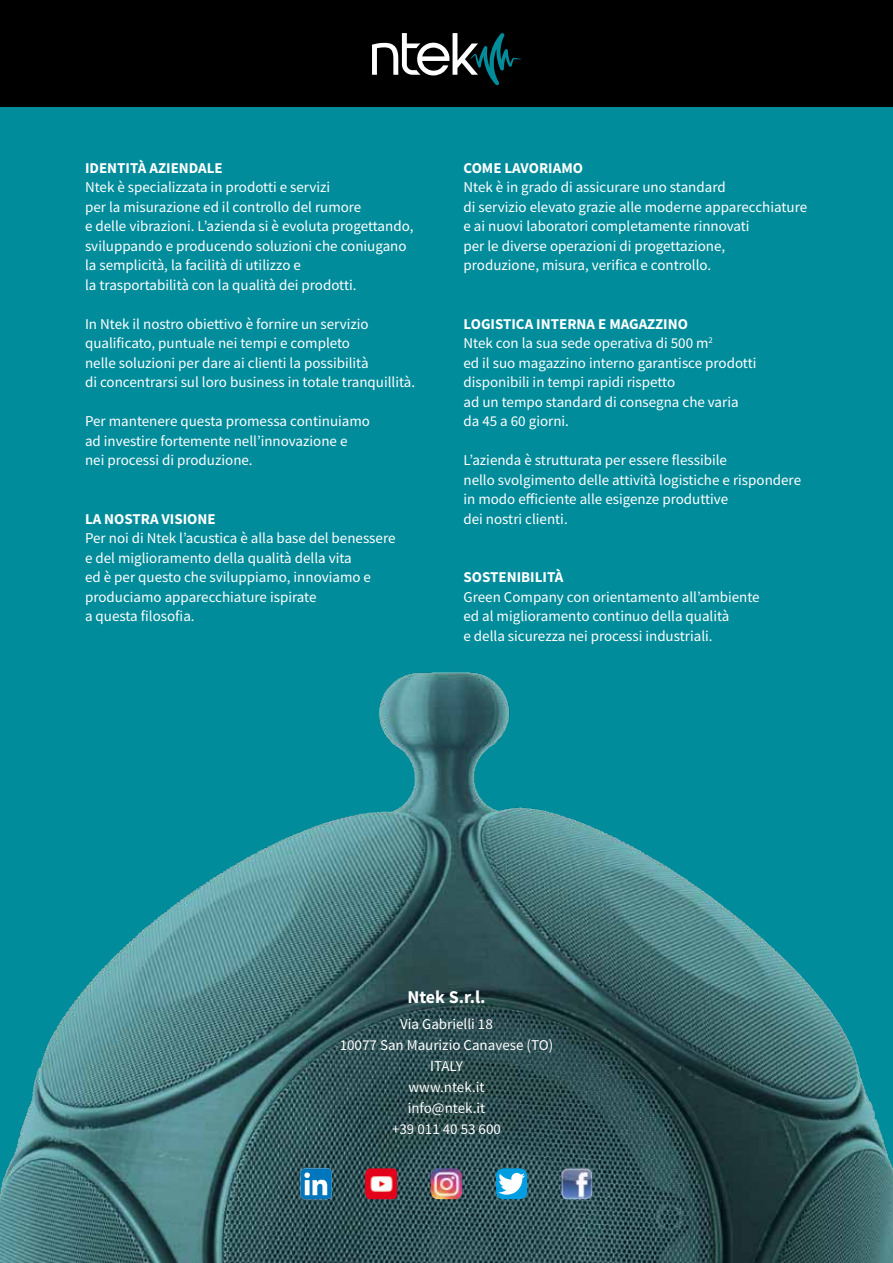
<style>
.page{position:relative;width:893px;height:1263px;background:#fff}
.page>*{position:absolute;margin:0;border:0;box-sizing:border-box;transform-origin:0 0}
.t1{font:700 18px "Source Sans Pro";color:#fff}
.t2{font:15px/19.5px "Source Sans Pro";color:#fff}
.t3{font:700 15px "Source Sans Pro";color:#fff}
.s1{font-weight:700}
</style>
<div class="page">
<div style="left:0;top:106px;width:893px;height:1157px;background:#008c9b"></div>
<div style="left:0;top:0;width:893px;height:106px;background:#000"></div>
<svg style="left:372px;top:33px;width:149px;height:52px"></svg>
<img style="left:0;top:672px;width:893px;height:591px">
<img style="left:561px;top:1168px;width:31px;height:31px">
<img style="left:431px;top:1168px;width:31px;height:31px">
<div style="left:496px;top:1168px;width:31px;height:31px;background:#009ee1;border-radius:7px"></div>
<svg style="left:498px;top:1173px;width:27px;height:22px"></svg>
<div style="left:366px;top:1168px;width:31px;height:31px;background:#e2001a;border-radius:4px"></div>
<img style="left:370px;top:1176px;width:23px;height:16px">
<img style="left:301px;top:1168px;width:31px;height:31px">
<p class="t3" style="left:85px;top:159px;width:139px">IDENTITÀ AZIENDALE</p>
<p class="t2" style="left:85px;top:178px;width:330px">Ntek è specializzata in prodotti e servizi<br>per la misurazione ed il controllo del rumore<br>e delle vibrazioni. L’azienda si è evoluta progettando, sviluppando e producendo soluzioni che coniugano la semplicità, la facilità di utilizzo e<br>la trasportabilità con la qualità dei prodotti.</p>
<p class="t2" style="left:85px;top:315px;width:332px">In Ntek il nostro obiettivo è fornire un servizio qualificato, puntuale nei tempi e completo<br>nelle soluzioni per dare ai clienti la possibilità<br>di concentrarsi sul loro business in totale tranquillità.</p>
<p class="t2" style="left:85px;top:412px;width:286px">Per mantenere questa promessa continuiamo ad investire fortemente nell’innovazione e nei processi di produzione.</p>
<p class="t3" style="left:85px;top:510px;width:132px">LA NOSTRA VISIONE</p>
<p class="t2" style="left:85px;top:529px;width:312px">Per noi di Ntek l’acustica è alla base del benessere e del miglioramento della qualità della vita<br>ed è per questo che sviluppiamo, innoviamo e produciamo apparecchiature ispirate<br>a questa filosofia.</p>
<p class="t3" style="left:463px;top:159px;width:121px">COME LAVORIAMO</p>
<p class="t2" style="left:463px;top:178px;width:345px">Ntek è in grado di assicurare uno standard<br>di servizio elevato grazie alle moderne apparecchiature e ai nuovi laboratori completamente rinnovati<br>per le diverse operazioni di progettazione,<br>produzione, misura, verifica e controllo.</p>
<p class="t2" style="left:463px;top:315px;width:294px"><span class="s1">LOGISTICA INTERNA E MAGAZZINO<br></span>Ntek con la sua sede operativa di 500 m<sup>2<br></sup>ed il suo magazzino interno garantisce prodotti disponibili in tempi rapidi rispetto<br>ad un tempo standard di consegna che varia da 45 a 60 giorni.</p>
<p class="t2" style="left:463px;top:451px;width:339px">L’azienda è strutturata per essere flessibile<br>nello svolgimento delle attività logistiche e rispondere in modo efficiente alle esigenze produttive<br>dei nostri clienti.</p>
<p class="t3" style="left:463px;top:569px;width:101px">SOSTENIBILITÀ</p>
<p class="t2" style="left:463px;top:588px;width:298px">Green Company con orientamento all’ambiente ed al miglioramento continuo della qualità<br>e della sicurezza nei processi industriali.</p>
<p class="t1" style="left:407px;top:987px;width:80px">Ntek S.r.l.</p>
<p class="t2" style="left:340px;top:1014px;width:215px;line-height:21px;text-align:center">Via Gabrielli 18<br>10077 San Maurizio Canavese (TO)<br>ITALY<br>www.ntek.it<br>info@ntek.it<br>+39 011 40 53 600</p>
</div>
